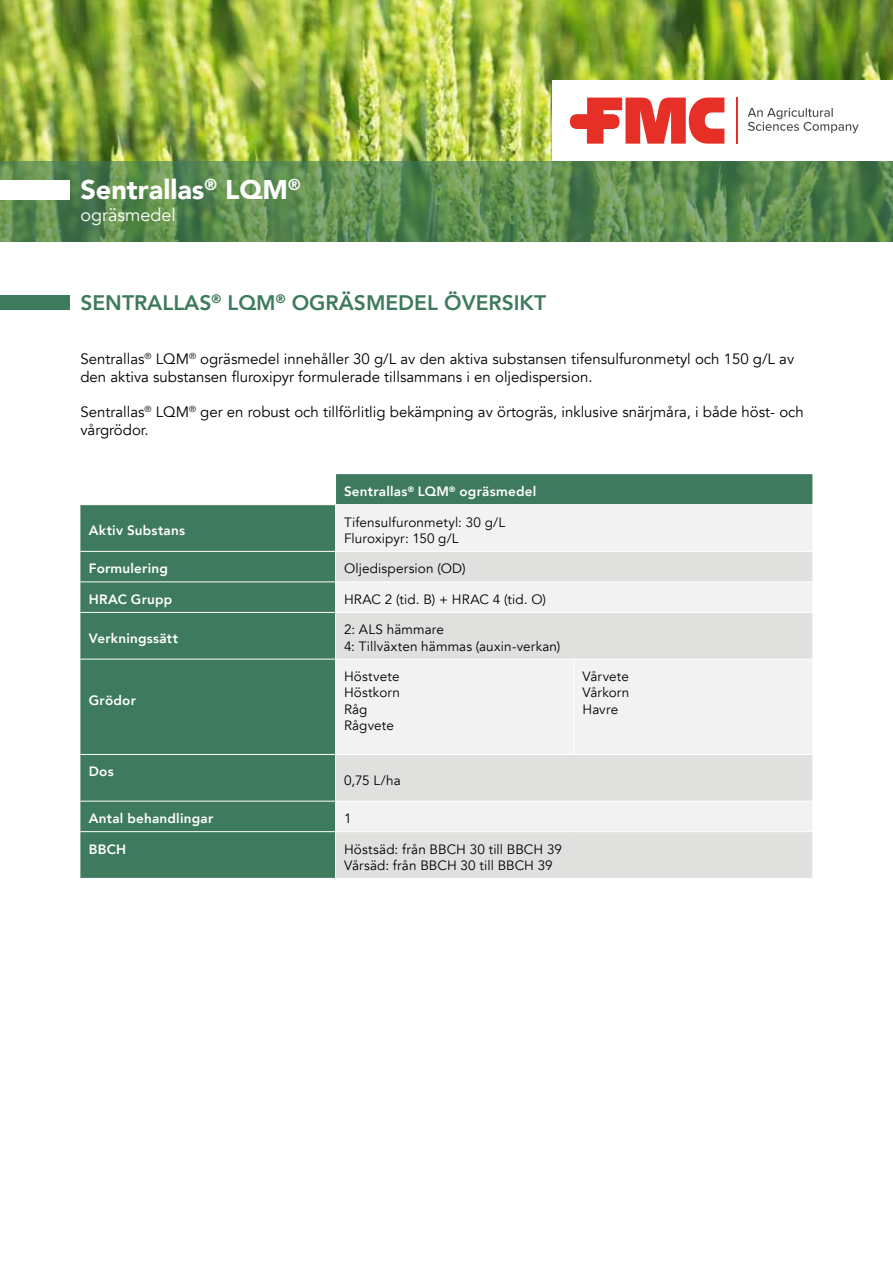
<style>
.page{position:relative;width:893px;height:1263px;background:#fff}
.page>*{position:absolute;margin:0;border:0;box-sizing:border-box;transform-origin:0 0}
.t1{font:900 27px "Avenir";color:#fff}
.t2{font:800 21px "Avenir";color:#3e7a5e}
.t3{font:18px "Avenir";color:#fff}
.t4{font:15px/18px "Avenir";color:#000}
.t5{font:13.5px/16.2px "Avenir";letter-spacing:.01em;color:#000}
.t6{font:800 13.5px "Avenir";letter-spacing:.015em;color:#fff}
</style>
<div class="page">
<svg style="left:80px;top:474px;width:732px;height:404px;background:#4c8369"></svg>
<div style="left:336px;top:505px;width:476px;height:46px;background:#f2f2f2"></div>
<svg style="left:336px;top:552px;width:476px;height:326px;fill:#e0e0df"></svg>
<hr style="left:335px;top:474px;width:1px;height:30px;background:#fff">
<hr style="left:80px;top:504px;width:256px;height:1px;background:#fff">
<hr style="left:336px;top:504px;width:238px;height:1px;background:#fff">
<hr style="left:335px;top:505px;width:1px;height:46px;background:#fff">
<hr style="left:574px;top:504px;width:238px;height:1px;background:#fff">
<hr style="left:80px;top:551px;width:256px;height:1px;background:#fff">
<hr style="left:336px;top:551px;width:238px;height:1px;background:#fff">
<hr style="left:335px;top:551px;width:1px;height:31px;background:#fff">
<hr style="left:574px;top:551px;width:238px;height:1px;background:#fff">
<hr style="left:80px;top:582px;width:256px;height:1px;background:#fff">
<hr style="left:336px;top:582px;width:238px;height:1px;background:#fff">
<hr style="left:335px;top:582px;width:1px;height:30px;background:#fff">
<hr style="left:574px;top:582px;width:238px;height:1px;background:#fff">
<hr style="left:80px;top:612px;width:256px;height:1px;background:#fff">
<hr style="left:336px;top:612px;width:238px;height:1px;background:#fff">
<hr style="left:335px;top:613px;width:1px;height:46px;background:#fff">
<hr style="left:574px;top:612px;width:238px;height:1px;background:#fff">
<hr style="left:80px;top:659px;width:256px;height:1px;background:#fff">
<hr style="left:336px;top:659px;width:238px;height:1px;background:#fff">
<hr style="left:335px;top:659px;width:1px;height:95px;background:#fff">
<hr style="left:574px;top:659px;width:238px;height:1px;background:#fff">
<hr style="left:574px;top:659px;width:1px;height:95px;background:#fff">
<hr style="left:80px;top:754px;width:256px;height:1px;background:#fff">
<hr style="left:336px;top:754px;width:238px;height:1px;background:#fff">
<hr style="left:335px;top:755px;width:1px;height:46px;background:#fff">
<hr style="left:574px;top:754px;width:238px;height:1px;background:#fff">
<hr style="left:80px;top:801px;width:256px;height:1px;background:#fff">
<hr style="left:336px;top:801px;width:238px;height:1px;background:#fff">
<hr style="left:335px;top:801px;width:1px;height:30px;background:#fff">
<hr style="left:574px;top:801px;width:238px;height:1px;background:#fff">
<hr style="left:80px;top:831px;width:256px;height:1px;background:#fff">
<hr style="left:336px;top:831px;width:238px;height:1px;background:#fff">
<hr style="left:335px;top:832px;width:1px;height:46px;background:#fff">
<hr style="left:574px;top:831px;width:238px;height:1px;background:#fff">
<div style="left:0;top:295px;width:70px;height:15px;background:#3e7a5e"></div>
<img style="left:0;top:0;width:893px;height:161px">
<svg style="left:0;top:161px;width:893px;height:80px;background:#5c8b50"></svg>
<div style="left:553px;top:80px;width:340px;height:81px;background:#fff"></div>
<svg style="left:570px;top:98px;width:154px;height:46px"></svg>
<hr style="left:736px;top:98px;width:2px;height:46px;background:#e63027">
<svg style="left:748px;top:108px;width:111px;height:25px"></svg>
<div style="left:0;top:180px;width:70px;height:19px;background:#fff"></div>
<h1 class="t1" style="left:80px;top:166px;width:222px">Sentrallas<sup>®</sup> LQM<sup>®</sup></h1>
<p class="t3" style="left:80px;top:204px;width:97px">ogräsmedel</p>
<h2 class="t2" style="left:80px;top:286px;width:467px">SENTRALLAS<sup>®</sup> LQM<sup>®</sup> OGRÄSMEDEL ÖVERSIKT</h2>
<p class="t4" style="left:80px;top:350px;width:715px">Sentrallas<sup>®</sup> LQM<sup>®</sup> ogräsmedel innehåller 30 g/L av den aktiva substansen tifensulfuronmetyl och 150 g/L av den aktiva substansen fluroxipyr formulerade tillsammans i en oljedispersion.</p>
<p class="t4" style="left:80px;top:403px;width:725px">Sentrallas<sup>®</sup> LQM<sup>®</sup> ger en robust och tillförlitlig bekämpning av örtogräs, inklusive snärjmåra, i både höst- och vårgrödor.</p>
<p class="t6" style="left:344px;top:481px;width:194px">Sentrallas<sup>®</sup> LQM<sup>®</sup> ogräsmedel</p>
<p class="t6" style="left:89px;top:520px;width:98px">Aktiv Substans</p>
<p class="t5" style="left:344px;top:514px;width:163px">Tifensulfuronmetyl: 30 g/L<br>Fluroxipyr: 150 g/L</p>
<p class="t6" style="left:89px;top:558px;width:81px">Formulering</p>
<p class="t5" style="left:344px;top:561px;width:123px">Oljedispersion (OD)</p>
<p class="t6" style="left:89px;top:589px;width:85px">HRAC Grupp</p>
<p class="t5" style="left:344px;top:591px;width:204px">HRAC 2 (tid. B) + HRAC 4 (tid. O)</p>
<p class="t6" style="left:89px;top:627px;width:91px">Verkningssätt</p>
<p class="t5" style="left:344px;top:622px;width:218px">2: ALS hämmare<br>4: Tillväxten hämmas (auxin-verkan)</p>
<p class="t6" style="left:89px;top:690px;width:49px">Grödor</p>
<p class="t6" style="left:89px;top:761px;width:26px">Dos</p>
<p class="t5" style="left:344px;top:669px;width:57px">Höstvete<br>Höstkorn<br>Råg<br>Rågvete</p>
<p class="t5" style="left:582px;top:669px;width:48px;text-align:justify">Vårvete Vårkorn Havre</p>
<p class="t5" style="left:344px;top:772px;width:58px">0,75 L/ha</p>
<p class="t6" style="left:89px;top:808px;width:126px">Antal behandlingar</p>
<p class="t5" style="left:344px;top:811px;width:9px">1</p>
<p class="t6" style="left:89px;top:838px;width:39px">BBCH</p>
<p class="t5" style="left:344px;top:841px;width:219px">Höstsäd: från BBCH 30 till BBCH 39<br>Vårsäd: från BBCH 30 till BBCH 39</p>
</div>
